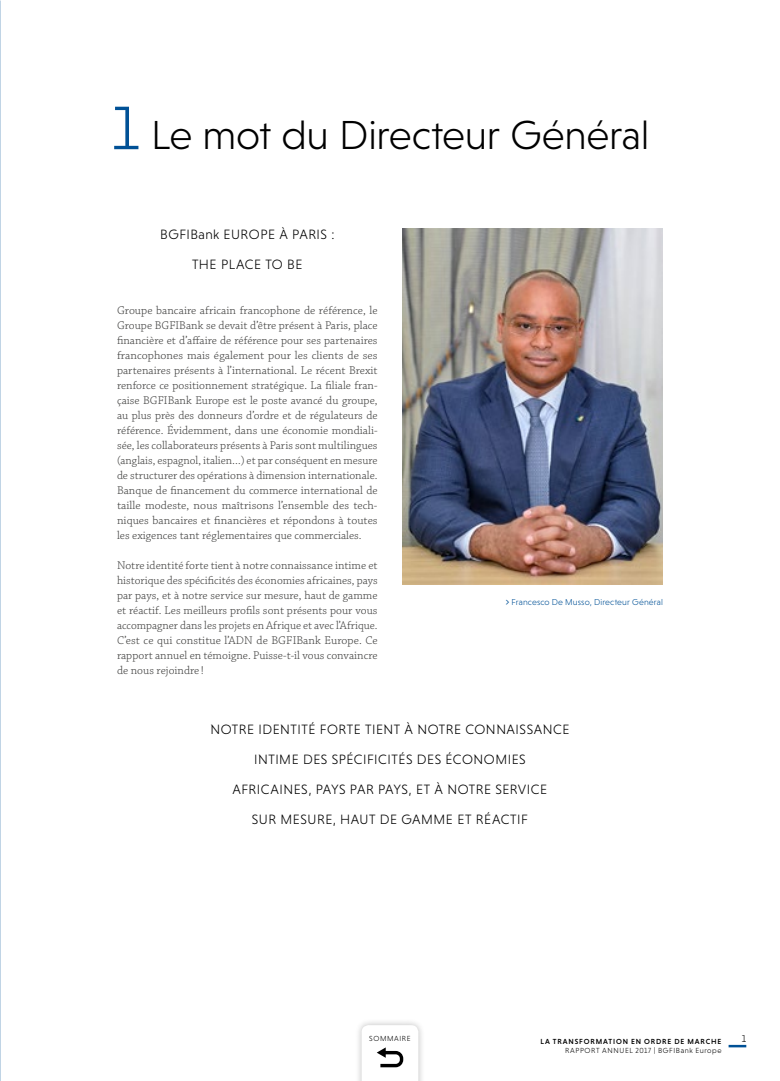
<style>
.page{position:relative;width:780px;height:1081px;background:#fff}
.page>*{position:absolute;margin:0;border:0;box-sizing:border-box;transform-origin:0 0}
.t1{font:300 41.25px "Niveau Grotesk";letter-spacing:-.005em;color:#000}
.t2{font:300 13.75px/30px "Niveau Grotesk";letter-spacing:.035em;color:#000;text-align:center}
.t3{font:300 11.88px/15px "Chaparral Pro";color:#3c3c3b;text-align:justify}
.t4{font:300 10px "Niveau Grotesk";color:#000}
.t5{font:300 8.75px "Niveau Grotesk";letter-spacing:.015em;color:#005196}
.t6{font:300 7.5px "Niveau Grotesk";letter-spacing:.08em;color:#000}
.t7{font:500 7.5px "Niveau Grotesk";letter-spacing:.115em;color:#000}
.s1{font-size:62.5px;color:#005196}
</style>
<div class="page">
<svg style="left:0;top:0;width:1px;height:775px"></svg>
<svg style="left:728px;top:1045px;width:18px;height:2px"></svg>
<img style="left:402px;top:229px;width:261px;height:356px">
<div style="left:355px;top:1018px;width:70px;height:63px;background:#000;opacity:.35"></div>
<svg style="left:361px;top:1025px;width:57px;height:56px"></svg>
<h1 class="t1" style="left:112px;top:112px;width:539px"><span class="s1">1</span> Le mot du Directeur Général</h1>
<p class="t2" style="left:160px;top:219px;width:176px">BGFIBank EUROPE À PARIS :<br>THE PLACE TO BE</p>
<p class="t3" style="left:117px;top:303px;width:262px">Groupe bancaire africain francophone de référence, le Groupe BGFIBank se devait d’être présent à Paris, place financière et d’affaire de référence pour ses partenaires francophones mais également pour les clients de ses partenaires présents à l’international. Le récent Brexit renforce ce positionnement stratégique. La filiale fran&shy;çaise BGFIBank Europe est le poste avancé du groupe, au plus près des donneurs d’ordre et de régulateurs de référence. Évidemment, dans une économie mondiali&shy;sée, les collaborateurs présents à Paris sont multilingues (anglais, espagnol, italien…) et par conséquent en mesure de structurer des opérations à dimension internationale.<br>Banque de financement du commerce international de taille modeste, nous maîtrisons l’ensemble des tech&shy;niques bancaires et financières et répondons à toutes les exigences tant réglementaires que commerciales.</p>
<p class="t3" style="left:117px;top:558px;width:262px">Notre identité forte tient à notre connaissance intime et historique des spécificités des économies africaines, pays par pays, et à notre service sur mesure, haut de gamme et réactif. Les meilleurs profils sont présents pour vous accompagner dans les projets en Afrique et avec l’Afrique.<br>C’est ce qui constitue l’ADN de BGFIBank Europe. Ce rapport annuel en témoigne. Puisse-t-il vous convaincre de nous rejoindre !</p>
<p class="t5" style="left:511px;top:597px;width:153px">Francesco De Musso, Directeur Général</p>
<p class="t2" style="left:210px;top:714px;width:360px">NOTRE IDENTITÉ FORTE TIENT À NOTRE CONNAISSANCE INTIME DES SPÉCIFICITÉS DES ÉCONOMIES<br>AFRICAINES, PAYS PAR PAYS, ET À NOTRE SERVICE<br>SUR MESURE, HAUT DE GAMME ET RÉACTIF</p>
<p class="t6" style="left:369px;top:1034px;width:43px">SOMMAIRE</p>
<p class="t7" style="left:540px;top:1037px;width:182px">LA TRANSFORMATION EN ORDRE DE MARCHE</p>
<p class="t6" style="left:565px;top:1046px;width:158px">RAPPORT ANNUEL 2017 | BGFIBank Europe</p>
<p class="t4" style="left:741px;top:1032px;width:6px">1</p>
</div>
